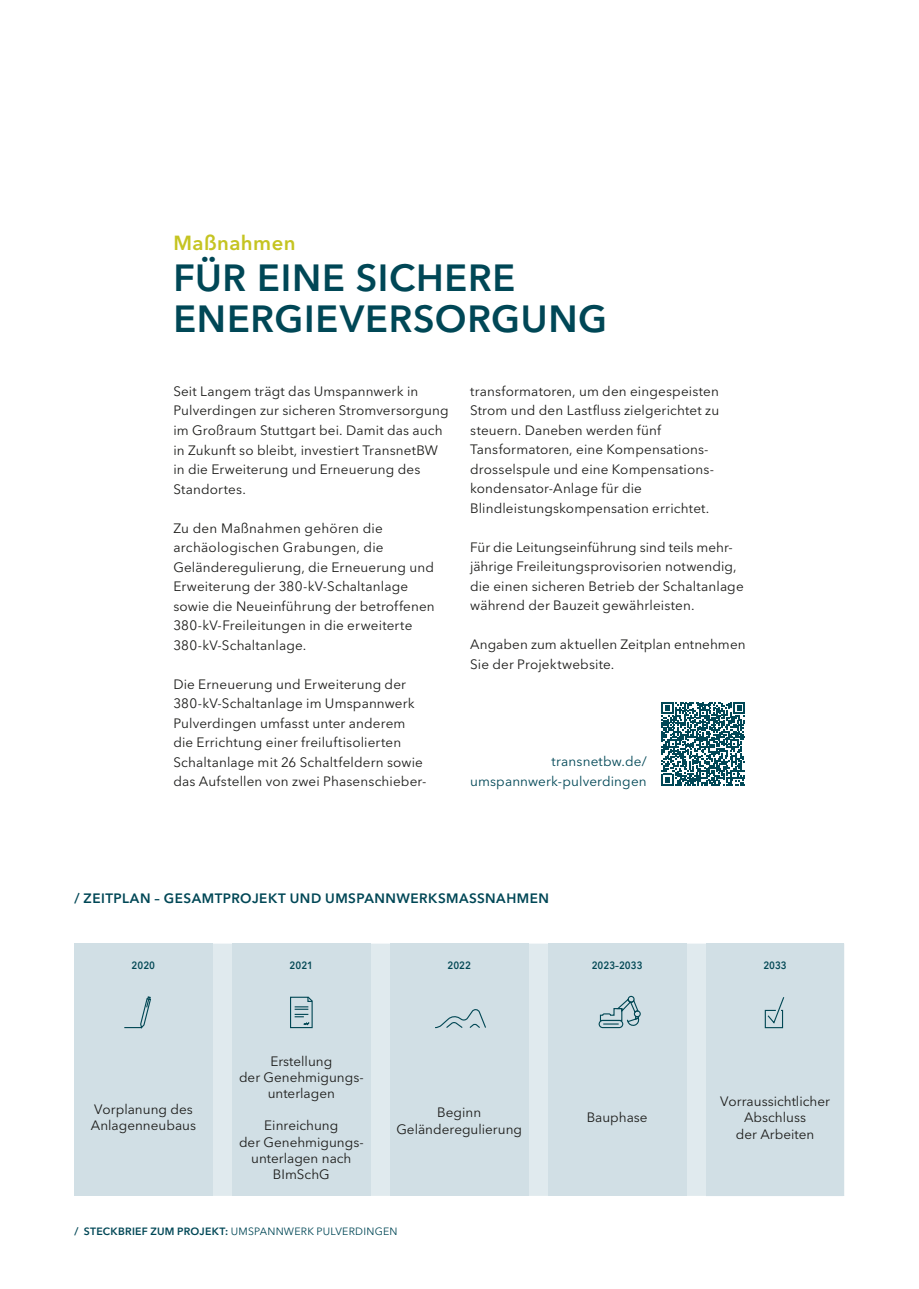
<style>
.page{position:relative;width:919px;height:1289px;background:#fff}
.page>*{position:absolute;margin:0;border:0;box-sizing:border-box;transform-origin:0 0}
.t1{font:600 37.5px/41.2px "Avenir Next LT Pro";letter-spacing:.02em;color:#004756}
.t2{font:600 20.25px "Avenir Next LT Pro";letter-spacing:.02em;color:#c5c422}
.t3{font:13.5px/19.5px "Avenir Next LT Pro";letter-spacing:.01em;color:#1d1d1b}
.t4{font:600 13.5px "Avenir Next LT Pro";letter-spacing:.035em;color:#004756}
.t5{font:13.5px/19.5px "Avenir Next LT Pro";letter-spacing:.01em;color:#004756;text-align:right}
.t6{font:10.5px "Avenir Next LT Pro";letter-spacing:.025em;color:#004756}
.t7{font:600 10.5px "Avenir Next LT Pro";color:#014754;scale:.92 1}
.s1{font-weight:600}
</style>
<div class="page">
<svg style="left:661px;top:702px;width:84px;height:83px"></svg>
<svg style="left:212px;top:943px;width:494px;height:252px;background:#dce7eb"></svg>
<hr style="left:844px;top:943px;width:1px;height:252px;background:#e0eaee">
<div style="left:75px;top:943px;width:137px;height:252px;background:#d1dfe5"></div>
<hr style="left:74px;top:943px;width:1px;height:252px;background:#d1dfe5">
<div style="left:390px;top:943px;width:138px;height:252px;background:#d1dfe5"></div>
<div style="left:232px;top:943px;width:138px;height:252px;background:#d1dfe5"></div>
<div style="left:548px;top:943px;width:138px;height:252px;background:#d1dfe5"></div>
<div style="left:706px;top:943px;width:137px;height:252px;background:#d1dfe5"></div>
<hr style="left:843px;top:943px;width:1px;height:252px;background:#d1dfe5">
<svg style="left:124px;top:996px;width:27px;height:33px"></svg>
<svg style="left:435px;top:1009px;width:51px;height:20px"></svg>
<div style="left:598px;top:1019px;width:25px;height:9px;border:1px solid #014754;border-radius:4px"></div>
<div style="left:627px;top:995px;width:7px;height:7px;border:1px solid #014754;border-radius:50%"></div>
<svg style="left:599px;top:996px;width:41px;height:30px"></svg>
<svg style="left:764px;top:997px;width:21px;height:31px"></svg>
<svg style="left:290px;top:996px;width:23px;height:32px"></svg>
<h2 class="t2" style="left:173px;top:230px;width:124px">Maßnahmen</h2>
<h1 class="t1" style="left:173px;top:257px;width:435px">FÜR EINE SICHERE<br>ENERGIEVERSORGUNG</h1>
<p class="t3" style="left:173px;top:381px;width:277px">Seit Langem trägt das Umspannwerk in Pulverdingen zur sicheren Stromversorgung im Großraum Stuttgart bei. Damit das auch in Zukunft so bleibt, investiert TransnetBW in die Erweiterung und Erneuerung des Standortes.</p>
<p class="t3" style="left:173px;top:518px;width:263px">Zu den Maßnahmen gehören die<br>archäo logischen Grabungen, die Geländeregulierung, die Erneuerung und Erweiterung der 380-kV-Schaltanlage sowie die Neueinführung der betroffenen 380-kV-Freileitungen in die erweiterte 380-kV-Schaltanlage.</p>
<p class="t3" style="left:173px;top:674px;width:254px">Die Erneuerung und Erweiterung der 380-kV-Schaltanlage im Umspannwerk Pulverdingen umfasst unter anderem die Errichtung einer freiluftisolierten Schalt anlage mit 26 Schaltfeldern sowie das Aufstellen von zwei Phasenschieber-</p>
<p class="t3" style="left:470px;top:381px;width:250px">transformatoren, um den eingespeisten Strom und den Lastfluss zielgerichtet zu steuern. Daneben werden fünf Tansformatoren, eine Kompensations&shy;drosselspule und eine Kompensations&shy;kondensator-Anlage für die Blindleistungskompensation errichtet.</p>
<p class="t3" style="left:470px;top:537px;width:275px">Für die Leitungseinführung sind teils mehr&shy;jährige Freileitungsprovisorien notwendig, die einen sicheren Betrieb der Schaltanlage während der Bauzeit gewährleisten.</p>
<p class="t3" style="left:470px;top:635px;width:277px">Angaben zum aktuellen Zeitplan entnehmen<br>Sie der Projektwebsite.</p>
<p class="t5" style="left:470px;top:751px;width:178px">transnetbw.de/ umspannwerk-pulverdingen</p>
<p class="t4" style="left:74px;top:890px;width:476px">/ ZEITPLAN – GESAMTPROJEKT UND UMSPANNWERKSMASSNAHMEN</p>
<p class="t7" style="left:132px;top:959px;width:27px">2020</p>
<p class="t7" style="left:289px;top:959px;width:27px">2021</p>
<p class="t7" style="left:447px;top:959px;width:27px">2022</p>
<p class="t7" style="left:591px;top:959px;width:57px">2023–2033</p>
<p class="t7" style="left:763px;top:959px;width:27px">2033</p>
<p class="t3" style="left:239px;top:1052px;width:126px;line-height:16.2px;text-align:center">Erstellung<br>der Genehmigungs&shy;unterlagen</p>
<p class="t3" style="left:239px;top:1117px;width:126px;line-height:16.2px;text-align:center">Einreichung<br>der Genehmigungs&shy;unterlagen nach<br>BImSchG</p>
<p class="t3" style="left:91px;top:1101px;width:107px;line-height:16.2px">Vorplanung des<br>Anlagenneubaus</p>
<p class="t3" style="left:396px;top:1104px;width:127px;line-height:16.2px;text-align:center">Beginn<br>Geländeregulierung</p>
<p class="t3" style="left:586px;top:1107px;width:63px">Bauphase</p>
<p class="t6" style="left:74px;top:1224px;width:324px"><span class="s1">/ STECKBRIEF ZUM PROJEKT:</span> UMSPANNWERK PULVERDINGEN</p>
<p class="t3" style="left:720px;top:1093px;width:111px;line-height:16.2px;text-align:center">Vorraussichtlicher<br>Abschluss<br>der Arbeiten</p>
</div>
